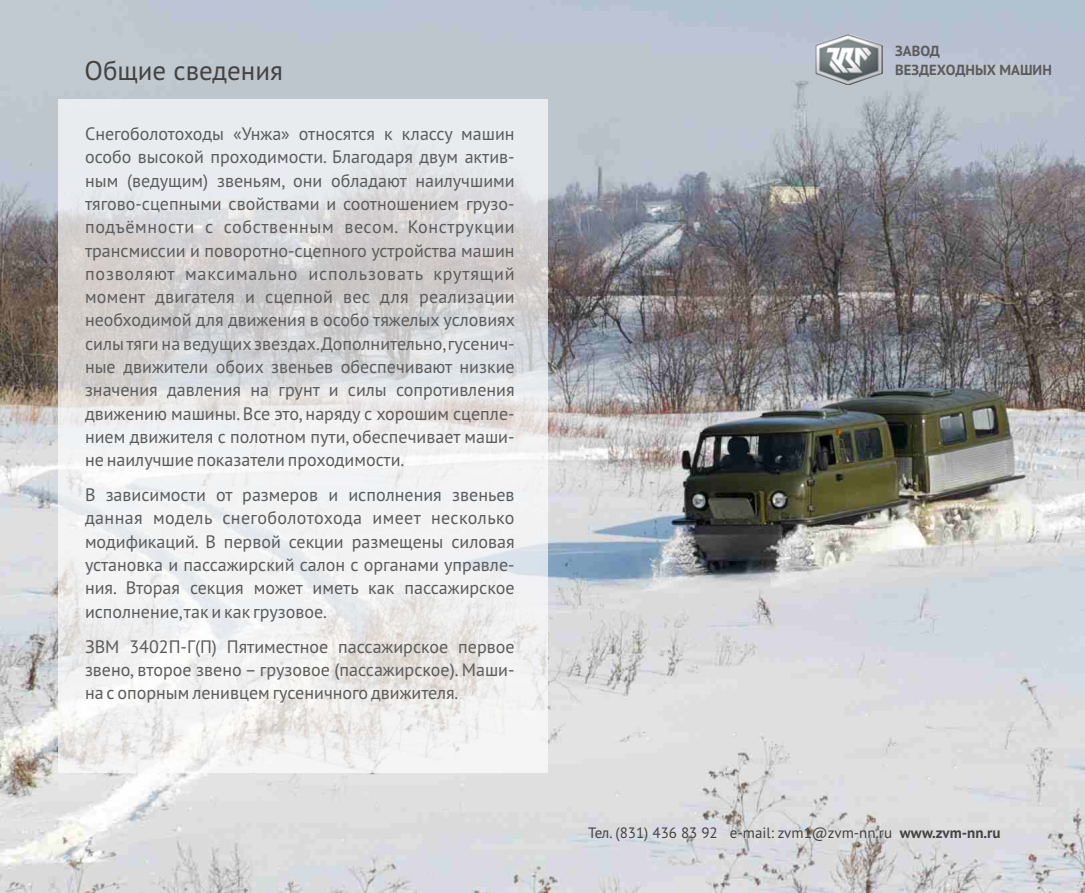
<style>
.page{position:relative;width:1085px;height:893px;background:#fff}
.page>*{position:absolute;margin:0;border:0;box-sizing:border-box;transform-origin:0 0}
.t1{font:27px "PT Sans";color:#434242}
.t2{font:18px/23.2px "PT Sans";color:#5b5b5b;text-align:justify}
.t3{font:15px "PT Sans";color:#434242}
.t4{font:700 14.55px "PT Sans";color:#5b5b5b}
.s1{font-weight:700}
</style>
<div class="page">
<img style="left:0;top:0;width:1084px;height:893px">
<div style="left:58px;top:100px;width:489px;height:673px;background:#fefefe;opacity:.69"></div>
<img style="left:815px;top:34px;width:67px;height:51px">
<p class="t4" style="left:895px;top:41px;width:46px">ЗАВОД</p>
<h1 class="t1" style="left:85px;top:52px;width:200px">Общие сведения</h1>
<p class="t4" style="left:895px;top:60px;width:158px">ВЕЗДЕХОДНЫХ МАШИН</p>
<p class="t2" style="left:85px;top:122px;width:431px">Снегоболотоходы «Унжа» относятся к классу машин особо высокой проходимости. Благодаря двум актив&shy;ным (ведущим) звеньям, они обладают наилучшими тягово-сцепными свойствами и соотношением грузо&shy;подъёмности с собственным весом. Конструкции трансмиссии и поворотно-сцепного устройства машин позволяют максимально использовать крутящий момент двигателя и сцепной вес для реализации необходимой для движения в особо тяжелых условиях силы тяги на ведущих звездах.Дополнительно,гусенич&shy;ные движители обоих звеньев обеспечивают низкие значения давления на грунт и силы сопротивления движению машины. Все это, наряду с хорошим сцепле&shy;нием движителя с полотном пути, обеспечивает маши&shy;не наилучшие показатели проходимости.</p>
<p class="t2" style="left:85px;top:483px;width:431px">В зависимости от размеров и исполнения звеньев данная модель снегоболотохода имеет несколько модификаций. В первой секции размещены силовая установка и пассажирский салон с органами управле&shy;ния. Вторая секция может иметь как пассажирское исполнение,так и как грузовое.</p>
<p class="t2" style="left:85px;top:634px;width:431px">ЗВМ 3402П-Г(П) Пятиместное пассажирское первое звено, второе звено – грузовое (пассажирское). Маши&shy;на с опорным ленивцем гусеничного движителя.</p>
<p class="t3" style="left:588px;top:823px;width:414px">Тел. (831) 436 83 92 e-mail: zvm1@zvm-nn.ru <span class="s1">www.zvm-nn.ru</span></p>
</div>
